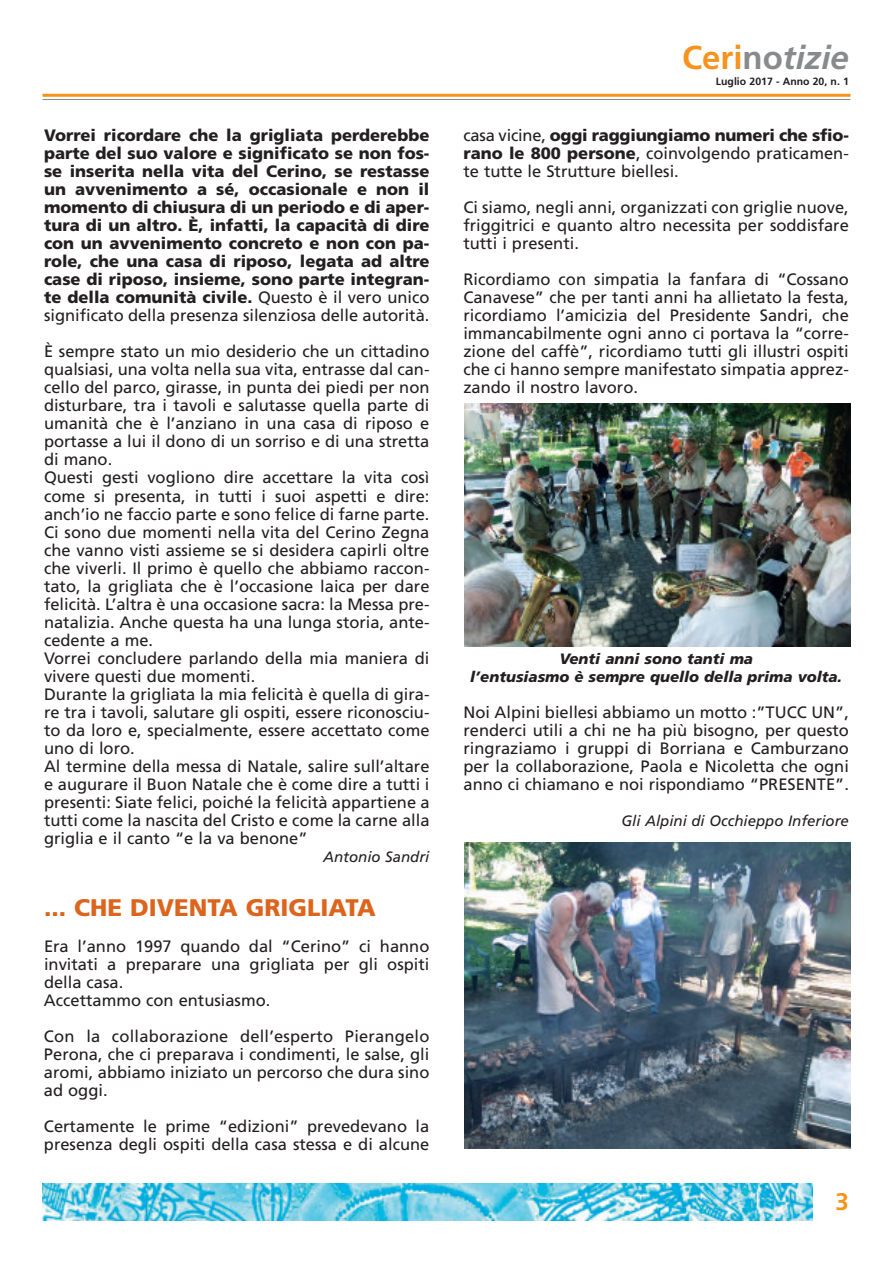
<style>
.page{position:relative;width:893px;height:1263px;background:#fff}
.page>*{position:absolute;margin:0;border:0;box-sizing:border-box;transform-origin:0 0}
.t1{font:italic 700 33px "Frutiger";color:#888a8c}
.t2{font:900 24px "Frutiger";color:#dc641c}
.t3{font:700 24px "Frutiger";color:#f7931d}
.t4{font:16.5px/18px "Frutiger";color:#231f20;text-align:justify}
.t5{font:900 16.5px/18px "Frutiger";color:#231f20;text-align:justify}
.t6{font:italic 900 15px/18px "Frutiger";color:#231f20;text-align:center}
.t7{font:italic 15px "Frutiger";color:#231f20}
.t8{font:700 10.5px "Frutiger";color:#231f20}
.s1{font-weight:400}
.s2{font-style:normal;color:#f7931d}
.s3{font-style:normal}
.s4{font-weight:900}
</style>
<div class="page">
<img style="left:43px;top:1183px;width:769px;height:37px">
<hr style="left:43px;top:94px;width:807px;height:3px;background:#f7931d">
<hr style="left:43px;top:99px;width:807px;height:1px;background:#888a8c">
<img style="left:464px;top:404px;width:386px;height:243px">
<img style="left:464px;top:842px;width:386px;height:306px">
<p class="t5" style="left:44px;top:128px;width:387px">Vorrei ricordare che la grigliata perderebbe parte del suo valore e significato se non fos&shy;se inserita nella vita del Cerino, se restasse un avvenimento a sé, occasionale e non il momento di chiusura di un periodo e di aper&shy;tura di un altro. È, infatti, la capacità di dire con un avvenimento concreto e non con pa&shy;role, che una casa di riposo, legata ad altre case di riposo, insieme, sono parte integran&shy;te della comunità civile. <span class="s1">Questo è il vero unico significato della presenza silenziosa delle autorità.</span></p>
<p class="t4" style="left:44px;top:344px;width:387px;text-align:left">È sempre stato un mio desiderio che un cittadino qualsiasi, una volta nella sua vita, entrasse dal can&shy;cello del parco, girasse, in punta dei piedi per non disturbare, tra i tavoli e salutasse quella parte di umanità che è l’anziano in una casa di riposo e portasse a lui il dono di un sorriso e di una stretta di mano.<br>Questi gesti vogliono dire accettare la vita così come si presenta, in tutti i suoi aspetti e dire: anch’io ne faccio parte e sono felice di farne parte.<br>Ci sono due momenti nella vita del Cerino Zegna che vanno visti assieme se si desidera capirli oltre che viverli. Il primo è quello che abbiamo raccon&shy;tato, la grigliata che è l’occasione laica per dare felicità. L’altra è una occasione sacra: la Messa pre&shy;natalizia. Anche questa ha una lunga storia, ante&shy;cedente a me.<br>Vorrei concludere parlando della mia maniera di vivere questi due momenti.<br>Durante la grigliata la mia felicità è quella di gira&shy;re tra i tavoli, salutare gli ospiti, essere riconosciu&shy;to da loro e, specialmente, essere accettato come uno di loro.<br>Al termine della messa di Natale, salire sull’altare e augurare il Buon Natale che è come dire a tutti i presenti: Siate felici, poiché la felicità appartiene a tutti come la nascita del Cristo e come la carne alla griglia e il canto “e la va benone”</p>
<p class="t7" style="left:323px;top:850px;width:108px">Antonio Sandri</p>
<h2 class="t2" style="left:44px;top:897px;width:333px">... CHE DIVENTA GRIGLIATA</h2>
<p class="t4" style="left:44px;top:938px;width:387px;text-align:left">Era l’anno 1997 quando dal “Cerino” ci hanno invitati a preparare una grigliata per gli ospiti della casa.<br>Accettammo con entusiasmo.</p>
<p class="t4" style="left:44px;top:1028px;width:387px">Con la collaborazione dell’esperto Pierangelo Perona, che ci preparava i condimenti, le salse, gli aromi, abbiamo iniziato un percorso che dura sino ad oggi.</p>
<p class="t4" style="left:44px;top:1118px;width:387px">Certamente le prime “edizioni” prevedevano la presenza degli ospiti della casa stessa e di alcune</p>
<h1 class="t1" style="left:682px;top:44px;width:168px"><span class="s2">Ceri</span><span class="s3">no</span>tizie</h1>
<p class="t8" style="left:716px;top:77px;width:135px">Luglio 2017 - Anno 20, n. 1</p>
<p class="t4" style="left:463px;top:128px;width:387px">casa vicine, <span class="s4">oggi raggiungiamo numeri che sfio&shy;rano le 800 persone</span>, coinvolgendo praticamen&shy;te tutte le Strutture biellesi.</p>
<p class="t4" style="left:463px;top:200px;width:387px">Ci siamo, negli anni, organizzati con griglie nuove, friggitrici e quanto altro necessita per soddisfare tutti i presenti.</p>
<p class="t4" style="left:463px;top:272px;width:387px">Ricordiamo con simpatia la fanfara di “Cossano Canavese” che per tanti anni ha allietato la festa, ricordiamo l’amicizia del Presidente Sandri, che immancabilmente ogni anno ci portava la “corre&shy;zione del caffè”, ricordiamo tutti gli illustri ospiti che ci hanno sempre manifestato simpatia apprez&shy;zando il nostro lavoro.</p>
<p class="t6" style="left:470px;top:650px;width:373px">Venti anni sono tanti ma<br>l’entusiasmo è sempre quello della prima volta.</p>
<p class="t4" style="left:463px;top:704px;width:387px">Noi Alpini biellesi abbiamo un motto :”TUCC UN”, renderci utili a chi ne ha più bisogno, per questo ringraziamo i gruppi di Borriana e Camburzano per la collaborazione, Paola e Nicoletta che ogni anno ci chiamano e noi rispondiamo “PRESENTE”.</p>
<p class="t7" style="left:621px;top:814px;width:229px">Gli Alpini di Occhieppo Inferiore</p>
<h2 class="t3" style="left:836px;top:1192px;width:15px">3</h2>
</div>
